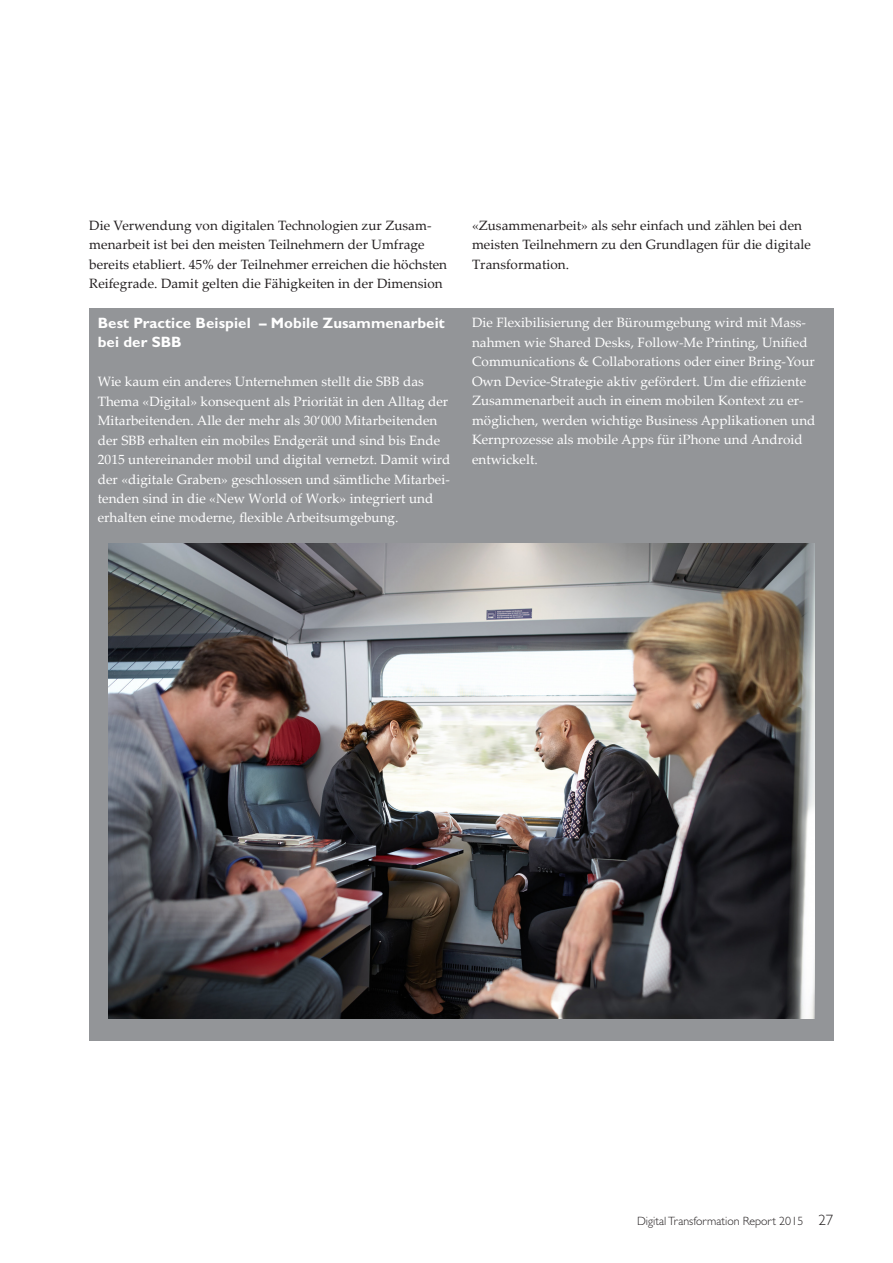
<style>
.page{position:relative;width:893px;height:1263px;background:#fff}
.page>*{position:absolute;margin:0;border:0;box-sizing:border-box;transform-origin:0 0}
.t1{font:700 15px/19.5px "Gill Sans MT Pro";color:#fff}
.t2{font:13.5px/19.5px "Palatino Linotype";color:#fff}
.t3{font:13.5px/19.5px "Palatino Linotype";color:#231f20}
.t4{font:300 12px "Gill Sans MT Pro";color:#231f20}
.s1{font-size:15px}
</style>
<div class="page">
<div style="left:89px;top:308px;width:744px;height:732px;background:#939598"></div>
<img style="left:108px;top:544px;width:707px;height:474px">
<p class="t3" style="left:89px;top:215px;width:359px">Die Verwendung von digitalen Technologien zur Zusam&shy;menarbeit ist bei den meisten Teilnehmern der Umfrage bereits etabliert. 45% der Teilnehmer erreichen die höchsten Reifegrade. Damit gelten die Fähigkeiten in der Dimension</p>
<p class="t3" style="left:472px;top:215px;width:340px">«Zusammenarbeit» als sehr einfach und zählen bei den meisten Teilnehmern zu den Grundlagen für die digitale<br>Transformation.</p>
<p class="t1" style="left:98px;top:312px;width:349px">Best Practice Beispiel – Mobile Zusammenarbeit bei der SBB</p>
<p class="t2" style="left:98px;top:371px;width:354px">Wie kaum ein anderes Unternehmen stellt die SBB das Thema «Digital» konsequent als Priorität in den Alltag der Mitarbeitenden. Alle der mehr als 30‘000 Mitarbeitenden der SBB erhalten ein mobiles Endgerät und sind bis Ende 2015 untereinander mobil und digital vernetzt. Damit wird der «digitale Graben» geschlossen und sämtliche Mitarbei&shy;tenden sind in die «New World of Work» integriert und erhalten eine moderne, flexible Arbeitsumgebung.</p>
<p class="t2" style="left:472px;top:313px;width:345px">Die Flexibilisierung der Büroumgebung wird mit Mass&shy;nahmen wie Shared Desks, Follow-Me Printing, Unified Communications &amp; Collaborations oder einer Bring-Your Own Device-Strategie aktiv gefördert. Um die effiziente Zusammenarbeit auch in einem mobilen Kontext zu er&shy;möglichen, werden wichtige Business Applikationen und Kernprozesse als mobile Apps für iPhone und Android entwickelt.</p>
<p class="t4" style="left:637px;top:1213px;width:198px">Digital Transformation Report 2015 <span class="s1">27</span></p>
</div>
